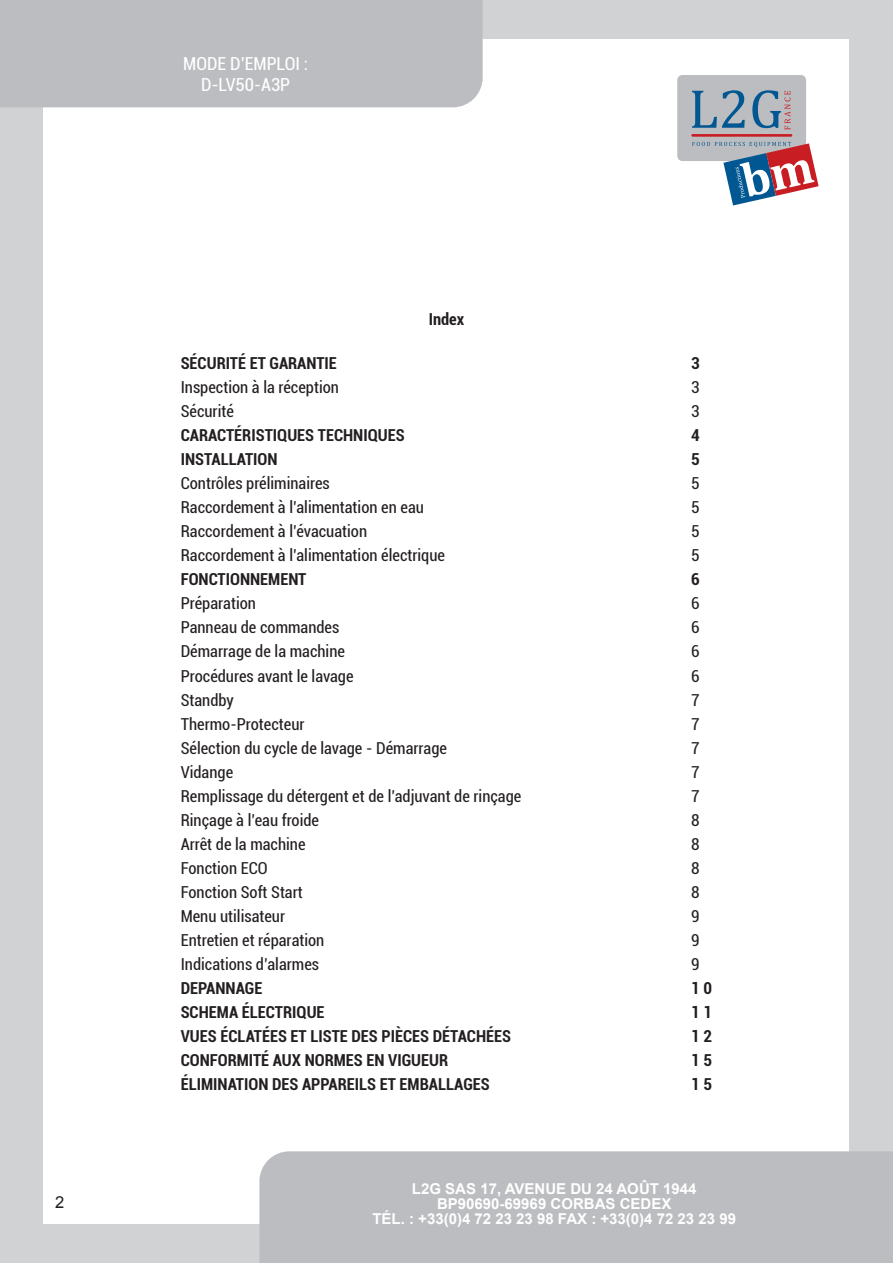
<style>
.page{position:relative;width:893px;height:1263px;background:#d1d2d4}
.page>*{position:absolute;margin:0;border:0;box-sizing:border-box;transform-origin:0 0}
.t1{font:condensed 18px/21px "Roboto";color:#fff;text-align:center}
.paragraphe{font:condensed 16.5px "Roboto";color:#231f20}
.paragraphe-2{font:700 condensed 16.5px "Roboto";color:#231f20}
.t2{font:16.5px "Arial";color:#231f20}
.t3{font:700 15px/15px "Arial";color:#fff;text-align:center}
</style>
<div class="page">
<div style="left:44px;top:39px;width:805px;height:1185px;background:#fff"></div>
<div style="left:0;top:0;width:483px;height:107px;background:#bcbdc0"></div>
<div style="left:259px;top:1151px;width:634px;height:112px;background:#bcbdc0"></div>
<div style="left:677px;top:75px;width:129px;height:86px;background:#bcbdc0;border-radius:5px"></div>
<svg style="left:692px;top:90px;width:53px;height:38px"></svg>
<svg style="left:752px;top:90px;width:38px;height:40px"></svg>
<hr style="left:691px;top:134px;width:101px;height:3px;background:#c81d23">
<svg style="left:692px;top:142px;width:127px;height:63px"></svg>
<p class="t2" style="left:55px;top:1191px;width:11px">2</p>
<p class="t1" style="left:183px;top:52px;width:126px">MODE D’EMPLOI :<br>D-LV50-A3P</p>
<p class="paragraphe-2" style="left:429px;top:307px;width:37px">Index</p>
<p class="paragraphe-2" style="left:181px;top:351px;width:158px">SÉCURITÉ ET GARANTIE</p>
<p class="paragraphe-2" style="left:691px;top:351px;width:10px">3</p>
<p class="paragraphe" style="left:181px;top:375px;width:160px">Inspection à la réception</p>
<p class="paragraphe" style="left:691px;top:375px;width:10px">3</p>
<p class="paragraphe" style="left:181px;top:400px;width:55px">Sécurité</p>
<p class="paragraphe" style="left:691px;top:400px;width:10px">3</p>
<p class="paragraphe-2" style="left:181px;top:423px;width:225px">CARACTÉRISTIQUES TECHNIQUES</p>
<p class="paragraphe-2" style="left:691px;top:423px;width:10px">4</p>
<p class="paragraphe-2" style="left:181px;top:448px;width:98px">INSTALLATION</p>
<p class="paragraphe-2" style="left:691px;top:448px;width:10px">5</p>
<p class="paragraphe" style="left:181px;top:472px;width:151px">Contrôles préliminaires</p>
<p class="paragraphe" style="left:691px;top:472px;width:10px">5</p>
<p class="paragraphe" style="left:181px;top:496px;width:245px">Raccordement à l’alimentation en eau</p>
<p class="paragraphe" style="left:691px;top:496px;width:10px">5</p>
<p class="paragraphe" style="left:181px;top:520px;width:188px">Raccordement à l’évacuation</p>
<p class="paragraphe" style="left:691px;top:520px;width:10px">5</p>
<p class="paragraphe" style="left:181px;top:544px;width:266px">Raccordement à l’alimentation électrique</p>
<p class="paragraphe" style="left:691px;top:544px;width:10px">5</p>
<p class="paragraphe-2" style="left:181px;top:568px;width:127px">FONCTIONNEMENT</p>
<p class="paragraphe-2" style="left:691px;top:568px;width:10px">6</p>
<p class="paragraphe" style="left:181px;top:592px;width:77px">Préparation</p>
<p class="paragraphe" style="left:691px;top:592px;width:10px">6</p>
<p class="paragraphe" style="left:181px;top:616px;width:160px">Panneau de commandes</p>
<p class="paragraphe" style="left:691px;top:616px;width:10px">6</p>
<p class="paragraphe" style="left:181px;top:640px;width:166px">Démarrage de la machine</p>
<p class="paragraphe" style="left:691px;top:640px;width:10px">6</p>
<p class="paragraphe" style="left:181px;top:664px;width:174px">Procédures avant le lavage</p>
<p class="paragraphe" style="left:691px;top:664px;width:10px">6</p>
<p class="paragraphe" style="left:181px;top:688px;width:55px">Standby</p>
<p class="paragraphe" style="left:691px;top:688px;width:10px">7</p>
<p class="paragraphe" style="left:181px;top:712px;width:125px">Thermo-Protecteur</p>
<p class="paragraphe" style="left:691px;top:712px;width:10px">7</p>
<p class="paragraphe" style="left:181px;top:736px;width:268px">Sélection du cycle de lavage - Démarrage</p>
<p class="paragraphe" style="left:691px;top:736px;width:10px">7</p>
<p class="paragraphe" style="left:181px;top:760px;width:54px">Vidange</p>
<p class="paragraphe" style="left:691px;top:760px;width:10px">7</p>
<p class="paragraphe" style="left:181px;top:784px;width:342px">Remplissage du détergent et de l’adjuvant de rinçage</p>
<p class="paragraphe" style="left:691px;top:784px;width:10px">7</p>
<p class="paragraphe" style="left:181px;top:808px;width:140px">Rinçage à l’eau froide</p>
<p class="paragraphe" style="left:691px;top:808px;width:10px">8</p>
<p class="paragraphe" style="left:181px;top:832px;width:126px">Arrêt de la machine</p>
<p class="paragraphe" style="left:691px;top:832px;width:10px">8</p>
<p class="paragraphe" style="left:181px;top:857px;width:88px">Fonction ECO</p>
<p class="paragraphe" style="left:691px;top:857px;width:10px">8</p>
<p class="paragraphe" style="left:181px;top:881px;width:124px">Fonction Soft Start</p>
<p class="paragraphe" style="left:691px;top:881px;width:10px">8</p>
<p class="paragraphe" style="left:181px;top:905px;width:106px">Menu utilisateur</p>
<p class="paragraphe" style="left:691px;top:905px;width:10px">9</p>
<p class="paragraphe" style="left:181px;top:929px;width:145px">Entretien et réparation</p>
<p class="paragraphe" style="left:691px;top:929px;width:10px">9</p>
<p class="paragraphe" style="left:181px;top:953px;width:140px">Indications d’alarmes</p>
<p class="paragraphe" style="left:691px;top:953px;width:10px">9</p>
<p class="paragraphe-2" style="left:181px;top:977px;width:83px">DEPANNAGE</p>
<p class="paragraphe-2" style="left:691px;top:977px;width:23px">10</p>
<p class="paragraphe-2" style="left:181px;top:1001px;width:145px">SCHEMA ÉLECTRIQUE</p>
<p class="paragraphe-2" style="left:691px;top:1001px;width:23px">11</p>
<p class="paragraphe-2" style="left:181px;top:1025px;width:332px">VUES ÉCLATÉES ET LISTE DES PIÈCES DÉTACHÉES</p>
<p class="paragraphe-2" style="left:691px;top:1025px;width:23px">12</p>
<p class="paragraphe-2" style="left:181px;top:1049px;width:269px">CONFORMITÉ AUX NORMES EN VIGUEUR</p>
<p class="paragraphe-2" style="left:691px;top:1049px;width:23px">15</p>
<p class="paragraphe-2" style="left:181px;top:1073px;width:311px">ÉLIMINATION DES APPAREILS ET EMBALLAGES</p>
<p class="paragraphe-2" style="left:691px;top:1073px;width:23px">15</p>
<p class="t3" style="left:372px;top:1181px;width:365px">L2G SAS 17, AVENUE DU 24 AOÛT 1944<br>BP90690-69969 CORBAS CEDEX<br>TÉL. : +33(0)4 72 23 23 98 FAX : +33(0)4 72 23 23 99</p>
</div>
